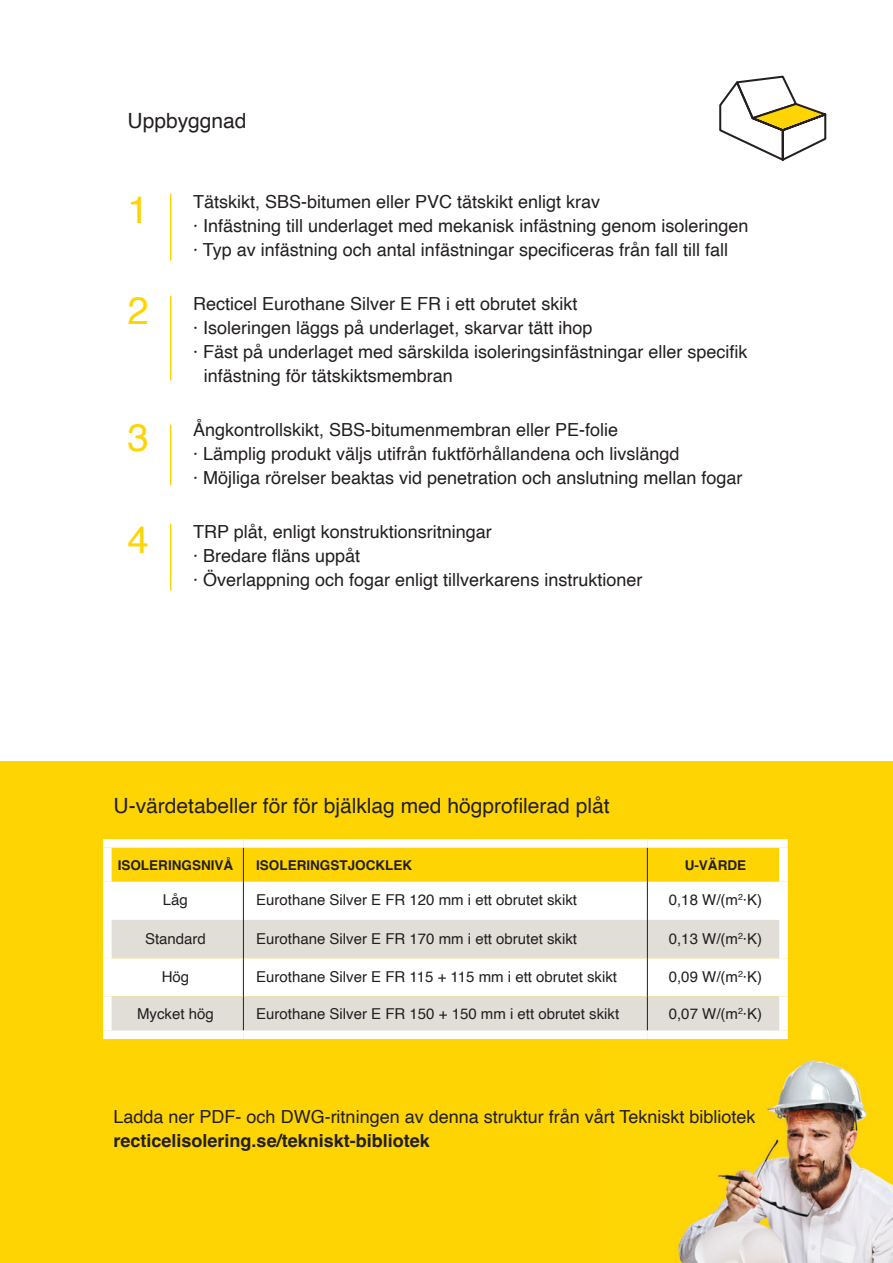
<style>
.page{position:relative;width:893px;height:1263px;background:#fff}
.page>*{position:absolute;margin:0;border:0;box-sizing:border-box;transform-origin:0 0}
.t1{font:38.4px "Helvetica";color:#fed503}
.t2{font:21px "Helvetica";color:#231f20}
.t3{font:18px/24px "Helvetica";color:#231f20}
.t4{font:700 18px "Helvetica";color:#231f20}
.tabeltekst{font:15px "Helvetica";color:#231f20}
.tabeltekst-2{font:700 13.5px "Helvetica";color:#231f20}
</style>
<div class="page">
<div style="left:0;top:761px;width:893px;height:502px;background:#fed503"></div>
<svg style="left:112px;top:848px;width:667px;height:34px"></svg>
<div style="left:112px;top:882px;width:667px;height:38px;background:#fff"></div>
<svg style="left:112px;top:920px;width:667px;height:110px;fill:#e1ddd7"></svg>
<hr style="left:243px;top:848px;width:1px;height:34px;background:#231f20">
<hr style="left:647px;top:848px;width:1px;height:34px;background:#231f20">
<hr style="left:243px;top:882px;width:1px;height:38px;background:#231f20">
<hr style="left:647px;top:882px;width:1px;height:38px;background:#231f20">
<hr style="left:243px;top:920px;width:1px;height:38px;background:#231f20">
<hr style="left:647px;top:920px;width:1px;height:38px;background:#231f20">
<hr style="left:243px;top:958px;width:1px;height:38px;background:#231f20">
<hr style="left:647px;top:958px;width:1px;height:38px;background:#231f20">
<hr style="left:243px;top:996px;width:1px;height:34px;background:#231f20">
<hr style="left:647px;top:996px;width:1px;height:34px;background:#231f20">
<div style="left:103px;top:839px;width:140px;height:9px;background:#fff"></div>
<div style="left:103px;top:1030px;width:140px;height:9px;background:#fff"></div>
<div style="left:103px;top:848px;width:9px;height:34px;background:#fff"></div>
<div style="left:243px;top:839px;width:404px;height:9px;background:#fff"></div>
<div style="left:647px;top:839px;width:141px;height:9px;background:#fff"></div>
<div style="left:779px;top:848px;width:9px;height:34px;background:#fff"></div>
<div style="left:103px;top:882px;width:9px;height:38px;background:#fff"></div>
<div style="left:779px;top:882px;width:9px;height:38px;background:#fff"></div>
<div style="left:103px;top:920px;width:9px;height:38px;background:#fff"></div>
<div style="left:779px;top:920px;width:9px;height:38px;background:#fff"></div>
<div style="left:103px;top:958px;width:9px;height:38px;background:#fff"></div>
<div style="left:779px;top:958px;width:9px;height:38px;background:#fff"></div>
<div style="left:103px;top:996px;width:9px;height:34px;background:#fff"></div>
<div style="left:779px;top:996px;width:9px;height:34px;background:#fff"></div>
<div style="left:243px;top:1030px;width:404px;height:9px;background:#fff"></div>
<div style="left:647px;top:1030px;width:141px;height:9px;background:#fff"></div>
<hr style="left:170px;top:194px;width:1px;height:67px;background:#fed503">
<hr style="left:170px;top:296px;width:1px;height:84px;background:#fed503">
<hr style="left:170px;top:524px;width:1px;height:66px;background:#fed503">
<hr style="left:170px;top:424px;width:1px;height:61px;background:#fed503">
<svg style="left:719px;top:76px;width:107px;height:85px"></svg>
<img style="left:675px;top:1060px;width:218px;height:203px">
<p class="t2" style="left:128px;top:104px;width:121px">Uppbyggnad</p>
<p class="t1" style="left:128px;top:180px;width:23px">1</p>
<p class="t1" style="left:128px;top:281px;width:23px">2</p>
<p class="t1" style="left:128px;top:408px;width:23px">3</p>
<p class="t1" style="left:128px;top:509px;width:23px">4</p>
<p class="t3" style="left:193px;top:190px;width:409px">Tätskikt, SBS-bitumen eller PVC tätskikt enligt krav</p>
<p class="t3" style="left:193px;top:214px;width:557px">· Infästning till underlaget med mekanisk infästning genom isoleringen</p>
<p class="t3" style="left:193px;top:238px;width:536px">· Typ av infästning och antal infästningar specificeras från fall till fall</p>
<p class="t3" style="left:193px;top:292px;width:386px">Recticel Eurothane Silver E FR i ett obrutet skikt</p>
<p class="t3" style="left:193px;top:316px;width:401px">· Isoleringen läggs på underlaget, skarvar tätt ihop</p>
<p class="t3" style="left:204px;top:340px;width:545px;text-indent:-11px">· Fäst på underlaget med särskilda isoleringsinfästningar eller specifik infästning för tätskiktsmembran</p>
<p class="t3" style="left:193px;top:418px;width:427px">Ångkontrollskikt, SBS-bitumenmembran eller PE-folie</p>
<p class="t3" style="left:193px;top:442px;width:488px">· Lämplig produkt väljs utifrån fuktförhållandena och livslängd</p>
<p class="t3" style="left:193px;top:466px;width:551px">· Möjliga rörelser beaktas vid penetration och anslutning mellan fogar</p>
<p class="t3" style="left:193px;top:520px;width:300px">TRP plåt, enligt konstruktionsritningar</p>
<p class="t3" style="left:193px;top:544px;width:169px">· Bredare fläns uppåt</p>
<p class="t3" style="left:193px;top:568px;width:451px">· Överlappning och fogar enligt tillverkarens instruktioner</p>
<p class="t2" style="left:114px;top:790px;width:498px">U-värdetabeller för för bjälklag med högprofilerad plåt</p>
<p class="tabeltekst-2" style="left:118px;top:857px;width:117px">ISOLERINGSNIVÅ</p>
<p class="tabeltekst-2" style="left:256px;top:857px;width:158px">ISOLERINGSTJOCKLEK</p>
<p class="tabeltekst-2" style="left:685px;top:857px;width:63px">U-VÄRDE</p>
<p class="tabeltekst" style="left:163px;top:888px;width:27px">Låg</p>
<p class="tabeltekst" style="left:256px;top:888px;width:322px">Eurothane Silver E FR 120 mm i ett obrutet skikt</p>
<p class="tabeltekst" style="left:669px;top:888px;width:95px">0,18 W/(m<sup>2</sup>·K)</p>
<p class="tabeltekst" style="left:145px;top:927px;width:62px">Standard</p>
<p class="tabeltekst" style="left:256px;top:927px;width:322px">Eurothane Silver E FR 170 mm i ett obrutet skikt</p>
<p class="tabeltekst" style="left:669px;top:927px;width:95px">0,13 W/(m<sup>2</sup>·K)</p>
<p class="tabeltekst" style="left:162px;top:965px;width:29px">Hög</p>
<p class="tabeltekst" style="left:256px;top:965px;width:362px">Eurothane Silver E FR 115 + 115 mm i ett obrutet skikt</p>
<p class="tabeltekst" style="left:669px;top:965px;width:95px">0,09 W/(m<sup>2</sup>·K)</p>
<p class="tabeltekst" style="left:137px;top:1002px;width:78px">Mycket hög</p>
<p class="tabeltekst" style="left:256px;top:1002px;width:365px">Eurothane Silver E FR 150 + 150 mm i ett obrutet skikt</p>
<p class="tabeltekst" style="left:669px;top:1002px;width:95px">0,07 W/(m<sup>2</sup>·K)</p>
<p class="t3" style="left:114px;top:1105px;width:643px">Ladda ner PDF- och DWG-ritningen av denna struktur från vårt Tekniskt bibliotek</p>
<p class="t4" style="left:114px;top:1129px;width:318px">recticelisolering.se/tekniskt-bibliotek</p>
</div>
